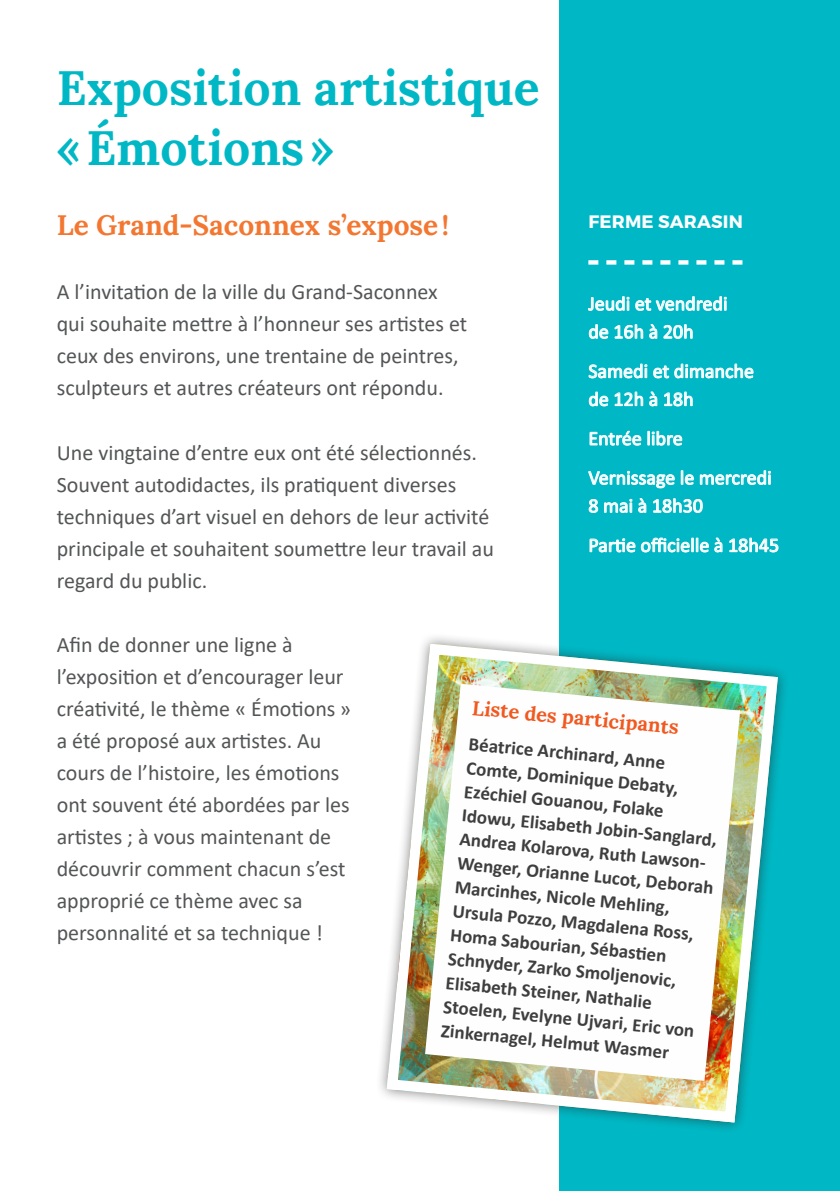
<style>
.page{position:relative;width:840px;height:1191px;background:#fff}
.page>*{position:absolute;margin:0;border:0;box-sizing:border-box;transform-origin:0 0}
.titre_1{font:700 48px/60px "Lora";color:#00b8c5}
.contenu_3{font:700 28px "Lora";color:#f37731}
.contenu_3-2{font:22px/32px "Calibri";color:#545557}
.colone_2{font:20px/28px "Calibri";color:#fff}
.info_1{font:700 20px "Lora";color:#f15921}
.info_1-2{font:700 19px/24px "Calibri";color:#3e3e3f}
.colone_1{font:700 18px "Montserrat";letter-spacing:.01em;color:#fff}
</style>
<div class="page">
<div style="left:559px;top:0;width:280px;height:1191px;background:#00b8c5"></div>
<svg style="left:588px;top:260px;width:154px;height:5px"></svg>
<svg style="left:588px;top:296px;width:138px;height:15px"></svg>
<svg style="left:588px;top:324px;width:20px;height:15px"></svg>
<svg style="left:614px;top:324px;width:43px;height:15px"></svg>
<svg style="left:663px;top:324px;width:29px;height:15px"></svg>
<svg style="left:588px;top:363px;width:165px;height:15px"></svg>
<svg style="left:588px;top:391px;width:20px;height:15px"></svg>
<svg style="left:614px;top:391px;width:43px;height:15px"></svg>
<svg style="left:664px;top:391px;width:28px;height:15px"></svg>
<svg style="left:589px;top:430px;width:52px;height:16px"></svg>
<svg style="left:647px;top:431px;width:35px;height:15px"></svg>
<svg style="left:588px;top:470px;width:86px;height:18px"></svg>
<svg style="left:680px;top:470px;width:13px;height:15px"></svg>
<svg style="left:699px;top:470px;width:71px;height:15px"></svg>
<svg style="left:588px;top:498px;width:58px;height:15px"></svg>
<svg style="left:653px;top:498px;width:49px;height:15px"></svg>
<svg style="left:589px;top:537px;width:133px;height:15px"></svg>
<svg style="left:729px;top:537px;width:49px;height:15px"></svg>
<div style="left:375px;top:632px;width:413px;height:501px;background:#231f20;opacity:.55"></div>
<img style="left:381px;top:638px;width:402px;height:490px">
<svg style="left:425px;top:684px;width:314px;height:397px;fill:#fefefe"></svg>
<p class="titre_1" style="left:57px;top:57px;width:484px">Exposition artistique «Émotions »</p>
<p class="contenu_3" style="left:57px;top:207px;width:393px">Le Grand-Saconnex s’expose!</p>
<p class="contenu_3-2" style="left:57px;top:275px;width:412px">A l’invitation de la ville du Grand-Saconnex qui souhaite mettre à l’honneur ses artistes et ceux des environs, une trentaine de peintres, sculpteurs et autres créateurs ont répondu.</p>
<p class="contenu_3-2" style="left:57px;top:435px;width:438px">Une vingtaine d’entre eux ont été sélectionnés.<br>Souvent autodidactes, ils pratiquent diverses techniques d’art visuel en dehors de leur activité principale et souhaitent soumettre leur travail au regard du public.</p>
<p class="colone_1" style="left:588px;top:211px;width:156px">FERME SARASIN</p>
<p class="colone_2" style="left:588px;top:289px;width:141px">Jeudi et vendredi</p>
<p class="colone_2" style="left:588px;top:317px;width:107px">de 16h à 20h</p>
<p class="colone_2" style="left:588px;top:356px;width:167px">Samedi et dimanche de 12h à 18h</p>
<p class="colone_2" style="left:588px;top:424px;width:96px">Entrée libre</p>
<p class="colone_2" style="left:588px;top:463px;width:185px">Vernissage le mercredi<br>8 mai à 18h30</p>
<p class="colone_2" style="left:588px;top:530px;width:192px">Partie officielle à 18h45</p>
<p class="contenu_3-2" style="left:57px;top:627px;width:237px">Afin de donner une ligne à</p>
<p class="contenu_3-2" style="left:57px;top:659px;width:288px">l’exposition et d’encourager leur</p>
<p class="contenu_3-2" style="left:57px;top:691px;width:296px">créativité, le thème « Émotions »</p>
<p class="contenu_3-2" style="left:57px;top:723px;width:266px">a été proposé aux artistes. Au</p>
<p class="contenu_3-2" style="left:57px;top:755px;width:284px">cours de l’histoire, les émotions</p>
<p class="contenu_3-2" style="left:57px;top:787px;width:294px">ont souvent été abordées par les</p>
<p class="contenu_3-2" style="left:57px;top:819px;width:276px">artistes ; à vous maintenant de</p>
<p class="contenu_3-2" style="left:57px;top:851px;width:290px">découvrir comment chacun s’est</p>
<p class="contenu_3-2" style="left:57px;top:883px;width:247px">approprié ce thème avec sa</p>
<p class="contenu_3-2" style="left:57px;top:915px;width:267px">personnalité et sa technique !</p>
<p class="info_1" style="left:473px;top:693px;width:209px;rotate:6deg">Liste des participants</p>
<p class="info_1-2" style="left:467px;top:732px;width:260px;rotate:5deg">Béatrice Archinard, Anne<br>Comte, Dominique Debaty,<br>Ezéchiel Gouanou, Folake<br>Idowu, Elisabeth Jobin-Sanglard,<br>Andrea Kolarova, Ruth Lawson-<br>Wenger, Orianne Lucot, Deborah<br>Marcinhes, Nicole Mehling,<br>Ursula Pozzo, Magdalena Ross,<br>Homa Sabourian, Sébasti en<br>Schnyder, Zarko Smoljenovic,<br>Elisabeth Steiner, Nathalie<br>Stoelen, Evelyne Ujvari, Eric von<br>Zinkernagel, Helmut Wasmer</p>
</div>
